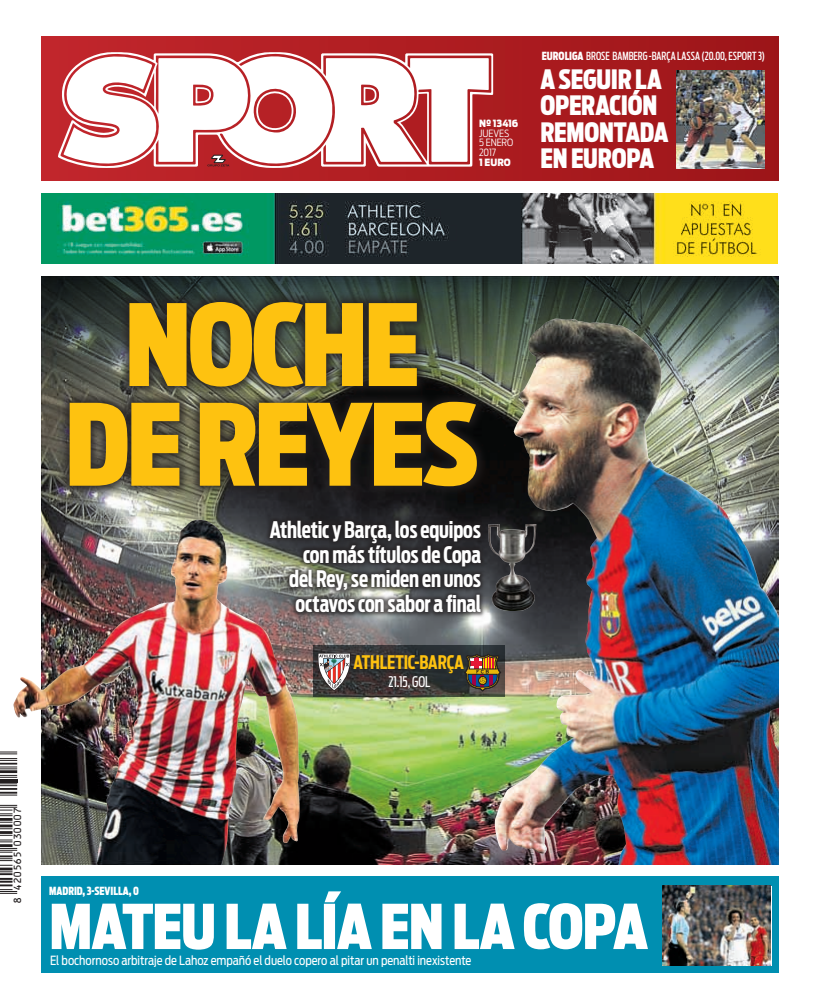
<style>
.page{position:relative;width:820px;height:1007px;background:#fff}
.page>*{position:absolute;margin:0;border:0;box-sizing:border-box;transform-origin:0 0}
.t1{font:900 111.8px/99.6px "Antenna Extra Cond";color:#fec210;text-align:center;scale:1.06 1}
.t2{font:900 61.1px "Antenna Extra Cond";letter-spacing:-.015em;color:#fff}
.t3{font:900 26.5px/26.5px "Antenna Extra Cond";letter-spacing:-.01em;color:#fff}
.t4{font:700 22.6px/24.7px "Antenna Extra Cond";letter-spacing:-.01em;color:#fff;text-align:right}
.t5{font:700 18.6px "Antenna Extra Cond";letter-spacing:-.005em;color:#fec210}
.t6{font:14.5px "Antenna Extra Cond";color:#fff}
.t7{font:12.6px "Antenna Cond";letter-spacing:-.005em;color:#fff}
.t8{font:500 11.1px "Antenna Extra Cond";letter-spacing:-.005em;color:#fff}
.t9{font:900 11.1px "Antenna Extra Cond";color:#fff}
.t10{font:10px "Film Bars 004";letter-spacing:-.065em;color:#231f20}
.t11{font:300 9.9px/9.9px "Antenna Cond";letter-spacing:-.005em;color:#fff}
.t12{font:900 9.9px "Antenna Cond";color:#fff}
.s1{font-weight:900}
</style>
<div class="page">
<div style="left:41px;top:876px;width:737px;height:96px;background:#008fb1"></div>
<img style="left:662px;top:885px;width:108px;height:80px">
<img style="left:41px;top:396px;width:453px;height:468px">
<svg style="left:0;top:804px;width:17px;height:89px"></svg>
<svg style="left:0;top:783px;width:13px;height:12px"></svg>
<svg style="left:0;top:779px;width:13px;height:3px"></svg>
<svg style="left:0;top:751px;width:13px;height:26px"></svg>
<div style="left:41px;top:36px;width:737px;height:144px;background:linear-gradient(to right,#c2262b,#9d1619)"></div>
<svg style="left:58px;top:52px;width:435px;height:116px"></svg>
<svg style="left:63px;top:55px;width:94px;height:109px"></svg>
<svg style="left:195px;top:87px;width:16px;height:17px"></svg>
<svg style="left:363px;top:87px;width:13px;height:16px"></svg>
<svg style="left:254px;top:88px;width:39px;height:44px"></svg>
<svg style="left:207px;top:155px;width:22px;height:11px"></svg>
<img style="left:676px;top:70px;width:87px;height:99px">
<svg style="left:41px;top:276px;width:737px;height:120px;background:#323f39"></svg>
<div style="left:56px;top:288px;width:434px;height:211px;background:#231f20;opacity:.87"></div>
<div style="left:263px;top:514px;width:223px;height:104px;background:#231f20;opacity:.75"></div>
<img style="left:13px;top:519px;width:286px;height:345px">
<img style="left:494px;top:327px;width:284px;height:537px">
<svg style="left:313px;top:645px;width:192px;height:51px;background:#343435"></svg>
<svg style="left:317px;top:653px;width:34px;height:38px"></svg>
<svg style="left:463px;top:653px;width:39px;height:38px"></svg>
<img style="left:488px;top:524px;width:48px;height:86px">
<img style="left:41px;top:193px;width:736px;height:71px">
<p class="t12" style="left:479px;top:117px;width:41px">Nº 13416</p>
<p class="t11" style="left:479px;top:128px;width:36px">JUEVES<br>5 ENERO<br>2017</p>
<p class="t12" style="left:479px;top:157px;width:33px">1 EURO</p>
<p class="t8" style="left:541px;top:49px;width:145px"><span class="s1">EUROLIGA</span> BROSE BAMBERG -BARÇA LASSA</p>
<p class="t8" style="left:701px;top:49px;width:65px">(20.00, ESPORT 3)</p>
<p class="t3" style="left:540px;top:66px;width:118px">ASEGUIR LA<br>OPERACIÓN<br>REMONTADA<br>EN EUROPA</p>
<h1 class="t1" style="left:65px;top:296px;width:337px">NOCHE<br>DE REYES</h1>
<p class="t4" style="left:269px;top:517px;width:213px">Athletic y Barça, los equipos con más títulos de Copa<br>del Rey, se miden en unos octavos con sabor a final</p>
<p class="t5" style="left:353px;top:650px;width:111px">athletic-barça</p>
<p class="t6" style="left:388px;top:673px;width:44px">21.15, GOL</p>
<p class="t10" style="left:12px;top:903px;width:99px;rotate:-90deg">8 420565 030007</p>
<p class="t9" style="left:49px;top:884px;width:91px">MADRID, 3-SEVILLA, 0</p>
<h2 class="t2" style="left:49px;top:890px;width:39px">MA</h2>
<p class="t7" style="left:50px;top:952px;width:422px">El bochornoso arbitraje de Lahoz empañó el duelo copero al pitar un penalti inexistente</p>
<h2 class="t2" style="left:122px;top:890px;width:527px">TEU LA LÍAEN LA COPA</h2>
</div>
